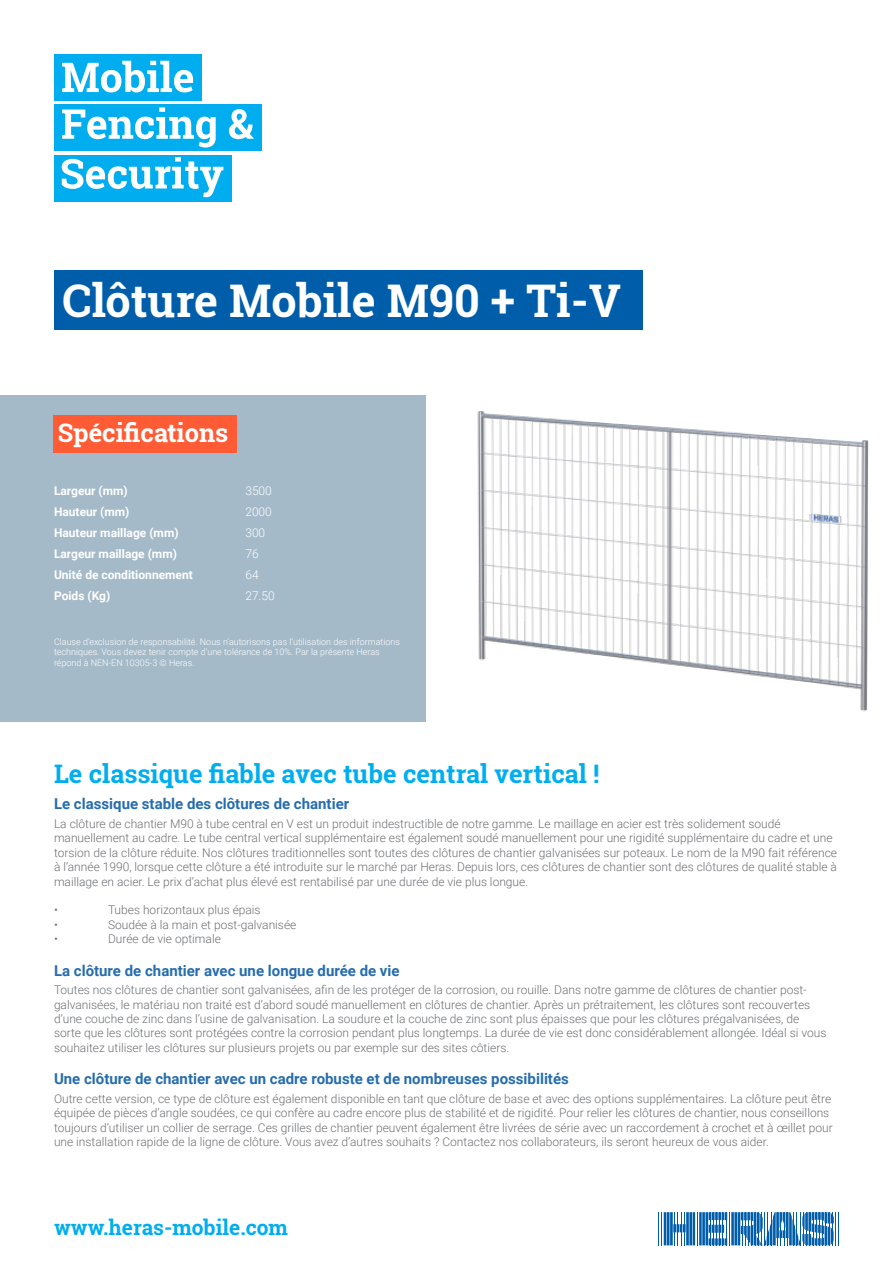
<style>
.page{position:relative;width:893px;height:1263px;background:#fff}
.page>*{position:absolute;margin:0;border:0;box-sizing:border-box;transform-origin:0 0}
.t1{font:700 45px "Roboto Slab";color:#fff}
.t2{font:700 25.5px "Roboto Slab";color:#00aeef}
.t3{font:700 25.5px "Roboto Slab";color:#fff}
.t4{font:700 21px "Roboto Slab";color:#00aeef}
.t5{font:700 15px "Roboto";color:#266dae}
.t6{font:300 12px/14.4px "Roboto";color:#6d6f73}
.t7{font:700 12px "Roboto";color:#fff}
.t8{font:300 12px "Roboto";color:#fff}
.t9{font:300 9px/10.8px "Roboto";color:#fff}
</style>
<div class="page">
<hr style="left:658px;top:1212px;width:1px;height:33px;background:#005daa">
<hr style="left:661px;top:1212px;width:1px;height:33px;background:#005daa">
<hr style="left:697px;top:1212px;width:1px;height:33px;background:#005daa">
<hr style="left:835px;top:1212px;width:1px;height:33px;background:#005daa">
<hr style="left:838px;top:1212px;width:1px;height:33px;background:#005daa">
<svg style="left:664px;top:1212px;width:31px;height:33px"></svg>
<hr style="left:705px;top:1212px;width:3px;height:33px;background:#005daa">
<hr style="left:702px;top:1212px;width:3px;height:33px;background:#005daa">
<hr style="left:699px;top:1212px;width:3px;height:33px;background:#005daa">
<svg style="left:709px;top:1212px;width:125px;height:33px"></svg>
<div style="left:54px;top:54px;width:147px;height:47px;background:#00aeef"></div>
<div style="left:54px;top:104px;width:207px;height:47px;background:#00aeef"></div>
<div style="left:54px;top:155px;width:177px;height:46px;background:#00aeef"></div>
<svg style="left:62px;top:61px;width:131px;height:31px"></svg>
<svg style="left:62px;top:107px;width:154px;height:40px"></svg>
<svg style="left:229px;top:109px;width:25px;height:30px"></svg>
<svg style="left:62px;top:157px;width:161px;height:40px"></svg>
<img style="left:477px;top:411px;width:392px;height:301px">
<div style="left:54px;top:270px;width:588px;height:59px;background:#005daa"></div>
<div style="left:0;top:396px;width:426px;height:326px;background:#a5bac9"></div>
<div style="left:54px;top:415px;width:183px;height:38px;background:#ff5c35"></div>
<h1 class="t1" style="left:63px;top:270px;width:560px">Clôture Mobile M90 + Ti-V</h1>
<h2 class="t3" style="left:58px;top:415px;width:172px">Spécifications</h2>
<p class="t7" style="left:54px;top:482px;width:75px">Largeur (mm)</p>
<p class="t8" style="left:245px;top:482px;width:28px">3500</p>
<p class="t7" style="left:54px;top:503px;width:77px">Hauteur (mm)</p>
<p class="t8" style="left:245px;top:503px;width:28px">2000</p>
<p class="t7" style="left:54px;top:524px;width:126px">Hauteur maillage (mm)</p>
<p class="t8" style="left:245px;top:524px;width:21px">300</p>
<p class="t7" style="left:54px;top:545px;width:124px">Largeur maillage (mm)</p>
<p class="t8" style="left:245px;top:545px;width:15px">76</p>
<p class="t7" style="left:54px;top:566px;width:140px">Unité de conditionnement</p>
<p class="t8" style="left:245px;top:566px;width:15px">64</p>
<p class="t7" style="left:54px;top:587px;width:58px">Poids (Kg)</p>
<p class="t8" style="left:245px;top:587px;width:31px">27.50</p>
<p class="t9" style="left:54px;top:636px;width:348px">Clause d’exclusion de responsabilité. Nous n’autorisons pas l’utilisation des informations techniques. Vous devez tenir compte d’une tolérance de 10%. Par la présente Heras répond à NEN-EN 10305-3 © Heras.</p>
<h2 class="t2" style="left:54px;top:756px;width:547px">Le classique fiable avec tube central vertical !</h2>
<p class="t5" style="left:54px;top:793px;width:297px">Le classique stable des clôtures de chantier</p>
<p class="t6" style="left:54px;top:816px;width:785px">La clôture de chantier M90 à tube central en V est un produit indestructible de notre gamme. Le maillage en acier est très solidement soudé manuellement au cadre. Le tube central vertical supplémentaire est également soudé manuellement pour une rigidité supplémentaire du cadre et une torsion de la clôture réduite. Nos clôtures traditionnelles sont toutes des clôtures de chantier galvanisées sur poteaux. Le nom de la M90 fait référence à l’année 1990, lorsque cette clôture a été introduite sur le marché par Heras. Depuis lors, ces clôtures de chantier sont des clôtures de qualité stable à maillage en acier. Le prix d’achat plus élevé est rentabilisé par une durée de vie plus longue.</p>
<p class="t6" style="left:54px;top:902px;width:5px">•</p>
<p class="t6" style="left:108px;top:902px;width:154px">Tubes horizontaux plus épais</p>
<p class="t6" style="left:54px;top:917px;width:5px">•</p>
<p class="t6" style="left:108px;top:917px;width:190px">Soudée à la main et post-galvanisée</p>
<p class="t6" style="left:54px;top:931px;width:5px">•</p>
<p class="t6" style="left:108px;top:931px;width:114px">Durée de vie optimale</p>
<p class="t5" style="left:54px;top:960px;width:347px">La clôture de chantier avec une longue durée de vie</p>
<p class="t6" style="left:54px;top:982px;width:774px">Toutes nos clôtures de chantier sont galvanisées, afin de les protéger de la corrosion, ou rouille. Dans notre gamme de clôtures de chantier post&shy;galvanisées, le matériau non traité est d’abord soudé manuellement en clôtures de chantier. Après un prétraitement, les clôtures sont recouvertes d’une couche de zinc dans l’usine de galvanisation. La soudure et la couche de zinc sont plus épaisses que pour les clôtures prégalvanisées, de sorte que les clôtures sont protégées contre la corrosion pendant plus longtemps. La durée de vie est donc considérablement allongée. Idéal si vous souhaitez utiliser les clôtures sur plusieurs projets ou par exemple sur des sites côtiers.</p>
<p class="t5" style="left:54px;top:1068px;width:516px">Une clôture de chantier avec un cadre robuste et de nombreuses possibilités</p>
<p class="t6" style="left:54px;top:1091px;width:780px">Outre cette version, ce type de clôture est également disponible en tant que clôture de base et avec des options supplémentaires. La clôture peut être équipée de pièces d’angle soudées, ce qui confère au cadre encore plus de stabilité et de rigidité. Pour relier les clôtures de chantier, nous conseillons toujours d’utiliser un collier de serrage. Ces grilles de chantier peuvent également être livrées de série avec un raccordement à crochet et à œillet pour une installation rapide de la ligne de clôture. Vous avez d’autres souhaits ? Contactez nos collaborateurs, ils seront heureux de vous aider.</p>
<h3 class="t4" style="left:54px;top:1213px;width:236px">www.heras-mobile.com</h3>
</div>
